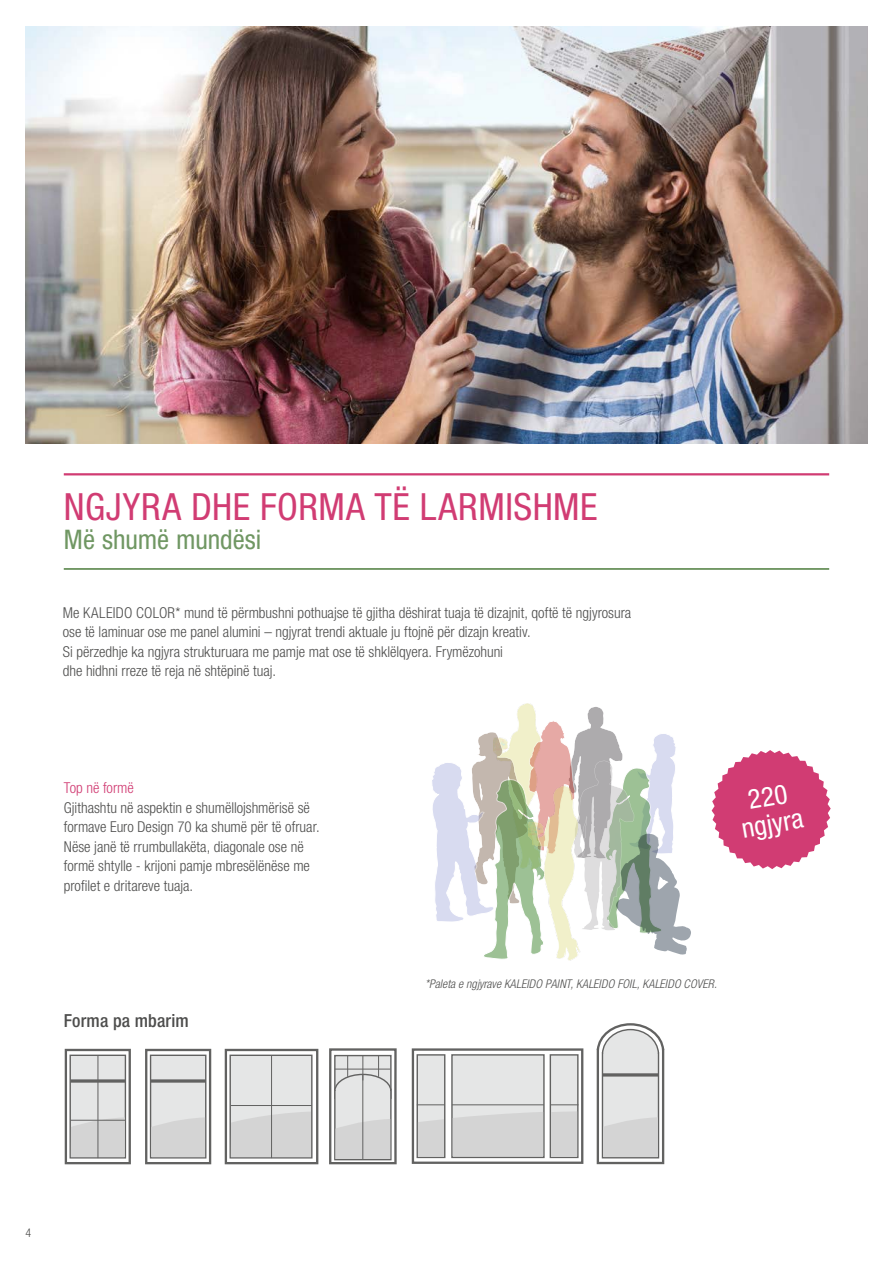
<style>
.page{position:relative;width:893px;height:1263px;background:#fff}
.page>*{position:absolute;margin:0;border:0;box-sizing:border-box;transform-origin:0 0}
.Headline_with_sublin{font:condensed 37.5px "Helvetica Neue LTW1 G";letter-spacing:.015em;color:#d13c73}
.Subline{font:condensed 27px "Helvetica Neue LTW1 G";color:#709763}
.Super_small{font:condensed 27px/27px "Helvetica Neue LTW1 G";color:#fff;text-align:center}
._123456_Grafik_Head{font:500 condensed 18px "Helvetica Neue LTW1 G";letter-spacing:.005em;color:#4e4e4d}
.Bodytext{font:300 condensed 15px/19.5px "Helvetica Neue LTW1 G";color:#4e4e4d}
.Bodytext_subheadline{font:300 condensed 15px "Helvetica Neue LTW1 G";color:#d13c73}
.t1{font:italic 300 condensed 12px "Helvetica Neue LTW1 G";letter-spacing:.005em;color:#4e4e4d}
.Pagenumber_left{font:300 condensed 12px "Helvetica Neue LTW1 G";color:#4e4e4d}
</style>
<div class="page">
<hr style="left:64px;top:473px;width:765px;height:2px;background:#d13c73">
<hr style="left:64px;top:568px;width:765px;height:2px;background:#709763">
<svg style="left:69px;top:1054px;width:58px;height:105px"></svg>
<div style="left:65px;top:1049px;width:66px;height:115px;border:2px solid #4e4e4d"></div>
<div style="left:70px;top:1055px;width:55px;height:103px;background:#e2e3e3"></div>
<div style="left:70px;top:1054px;width:56px;height:104px;border:1px solid #4e4e4d"></div>
<svg style="left:70px;top:1079px;width:56px;height:4px"></svg>
<svg style="left:71px;top:1117px;width:54px;height:40px"></svg>
<hr style="left:97px;top:1055px;width:1px;height:103px;background:#4e4e4d">
<hr style="left:70px;top:1120px;width:56px;height:1px;background:#4e4e4d">
<svg style="left:149px;top:1054px;width:58px;height:105px"></svg>
<div style="left:145px;top:1049px;width:66px;height:115px;border:2px solid #4e4e4d"></div>
<div style="left:151px;top:1055px;width:55px;height:103px;background:#e2e3e3"></div>
<div style="left:150px;top:1054px;width:56px;height:104px;border:1px solid #4e4e4d"></div>
<svg style="left:151px;top:1079px;width:55px;height:4px"></svg>
<svg style="left:151px;top:1117px;width:54px;height:40px"></svg>
<div style="left:225px;top:1049px;width:93px;height:115px;border:2px solid #4e4e4d"></div>
<div style="left:230px;top:1055px;width:82px;height:103px;background:#e2e3e3"></div>
<div style="left:229px;top:1054px;width:84px;height:104px;border:1px solid #4e4e4d"></div>
<svg style="left:231px;top:1112px;width:80px;height:45px"></svg>
<hr style="left:271px;top:1055px;width:1px;height:103px;background:#4e4e4d">
<hr style="left:231px;top:1105px;width:81px;height:1px;background:#4e4e4d">
<svg style="left:329px;top:1048px;width:68px;height:117px;background:#cacbca"></svg>
<hr style="left:335px;top:1068px;width:55px;height:1px;background:#4e4e4d">
<svg style="left:416px;top:1054px;width:163px;height:105px"></svg>
<div style="left:412px;top:1048px;width:171px;height:116px;border:2px solid #4e4e4d"></div>
<div style="left:417px;top:1055px;width:28px;height:102px;background:#e2e3e3"></div>
<div style="left:417px;top:1054px;width:28px;height:104px;border:1px solid #4e4e4d"></div>
<div style="left:452px;top:1055px;width:92px;height:102px;background:#e2e3e3"></div>
<div style="left:451px;top:1054px;width:94px;height:104px;border:1px solid #4e4e4d"></div>
<div style="left:550px;top:1055px;width:28px;height:102px;background:#e2e3e3"></div>
<div style="left:550px;top:1054px;width:29px;height:104px;border:1px solid #4e4e4d"></div>
<svg style="left:417px;top:1104px;width:28px;height:1px"></svg>
<svg style="left:550px;top:1104px;width:28px;height:1px"></svg>
<hr style="left:452px;top:1104px;width:92px;height:1px;background:#4e4e4d">
<svg style="left:418px;top:1119px;width:26px;height:38px"></svg>
<div style="left:453px;top:1112px;width:90px;height:44px;background:#d4d4d4"></div>
<svg style="left:551px;top:1111px;width:26px;height:46px"></svg>
<svg style="left:596px;top:1023px;width:69px;height:142px;background:#d1d2d1"></svg>
<svg style="left:712px;top:750px;width:119px;height:119px"></svg>
<svg style="left:432px;top:706px;width:259px;height:254px"></svg>
<img style="left:26px;top:27px;width:841px;height:416px">
<p class="Headline_with_sublin" style="left:64px;top:485px;width:535px">NGJYRA DHE FORMA TË LARMISHME</p>
<p class="Subline" style="left:64px;top:524px;width:199px">Më shumë mundësi</p>
<p class="Bodytext" style="left:63px;top:603px;width:570px">Me KALEIDO COLOR* mund të përmbushni pothuajse të gjitha dëshirat tuaja të dizajnit, qoftë të ngjyrosura ose të laminuar ose me panel alumini – ngjyrat trendi aktuale ju ftojnë për dizajn kreativ.</p>
<p class="Bodytext" style="left:63px;top:642px;width:442px">Si përzedhje ka ngjyra strukturuara me pamje mat ose të shklëlqyera. Frymëzohuni dhe hidhni rreze të reja në shtëpinë tuaj.</p>
<p class="Bodytext_subheadline" style="left:64px;top:779px;width:72px">Top në formë</p>
<p class="Bodytext" style="left:64px;top:798px;width:257px">Gjithashtu në aspektin e shumëllojshmërisë së formave Euro Design 70 ka shumë për të ofruar.<br>Nëse janë të rrumbullakëta, diagonale ose në formë shtylle - krijoni pamje mbresëlënëse me profilet e dritareve tuaja.</p>
<p class="_123456_Grafik_Head" style="left:64px;top:1010px;width:126px">Forma pa mbarim</p>
<p class="Super_small" style="left:735px;top:789px;width:64px;rotate:-10deg">220 ngjyra</p>
<p class="t1" style="left:425px;top:977px;width:294px">*Paleta e ngjyrave KALEIDO PAINT, KALEIDO FOIL, KALEIDO COVER.</p>
<p class="Pagenumber_left" style="left:26px;top:1226px;width:7px">4</p>
</div>
